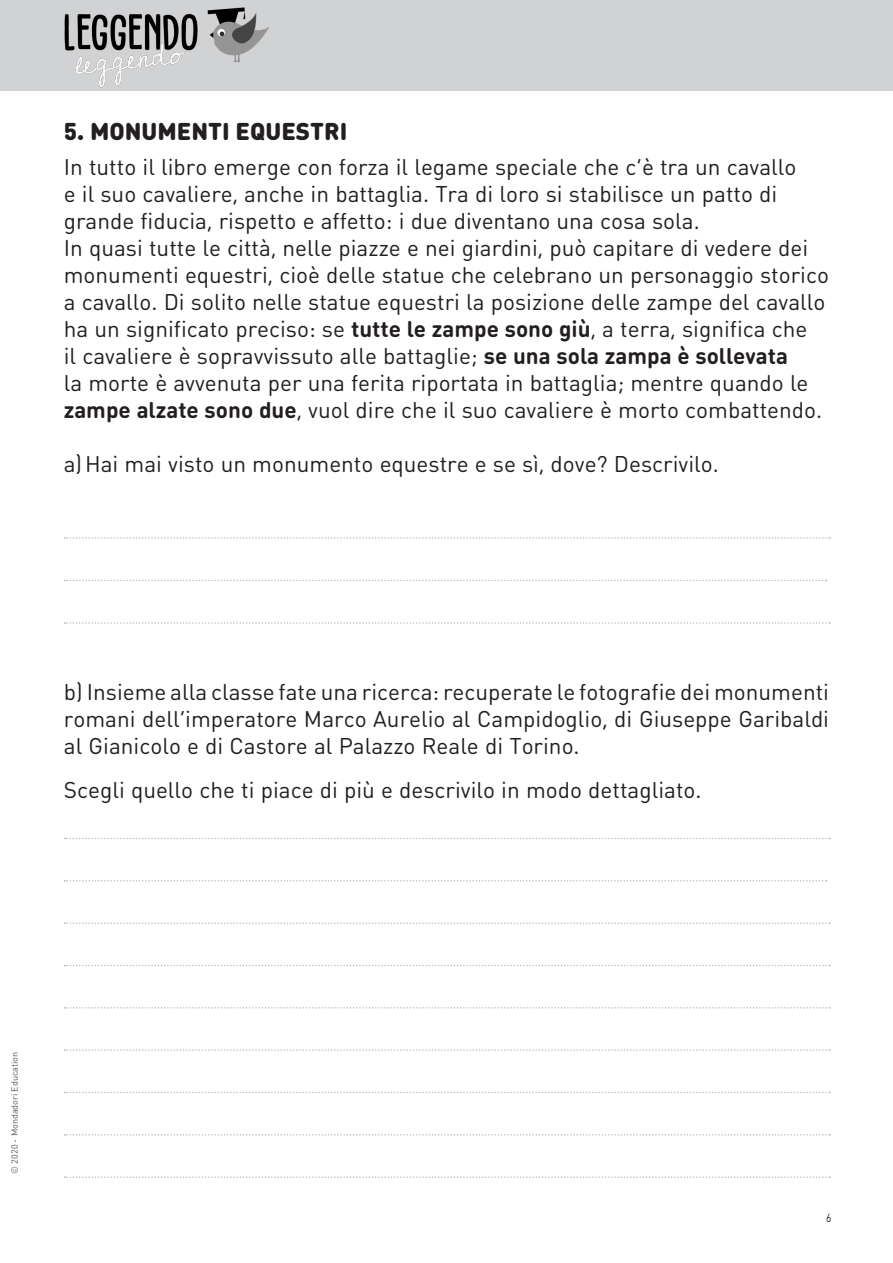
<style>
.page{position:relative;width:893px;height:1263px;background:#fff}
.page>*{position:absolute;margin:0;border:0;box-sizing:border-box;transform-origin:0 0}
.Testo_bastone_piani{font:900 24px "DIN Round Pro";color:#231f20}
.esercizi{font:22.5px/27px "DIN Round Pro";color:#231f20}
.t1{font:12px "DIN Round Pro";color:#231f20;scale:.85 1}
.t2{font:9px "DIN Round Pro";color:#57585a}
.s1{font-weight:700}
</style>
<div class="page">
<div style="left:0;top:0;width:893px;height:91px;background:#d1d2d4"></div>
<img style="left:206px;top:7px;width:64px;height:57px">
<img style="left:64px;top:12px;width:134px;height:76px">
<svg style="left:64px;top:537px;width:766px;height:2px"></svg>
<svg style="left:64px;top:580px;width:763px;height:1px"></svg>
<svg style="left:64px;top:622px;width:766px;height:2px"></svg>
<svg style="left:64px;top:838px;width:766px;height:1px"></svg>
<svg style="left:64px;top:880px;width:763px;height:1px"></svg>
<svg style="left:64px;top:922px;width:766px;height:2px"></svg>
<svg style="left:64px;top:965px;width:766px;height:1px"></svg>
<svg style="left:64px;top:1007px;width:766px;height:1px"></svg>
<svg style="left:64px;top:1049px;width:766px;height:2px"></svg>
<svg style="left:64px;top:1134px;width:766px;height:1px"></svg>
<svg style="left:64px;top:1092px;width:766px;height:1px"></svg>
<svg style="left:64px;top:1176px;width:766px;height:2px"></svg>
<p class="Testo_bastone_piani" style="left:64px;top:113px;width:285px">5. MONUMENTI EQUESTRI</p>
<p class="esercizi" style="left:64px;top:153px;width:734px">In tutto il libro emerge con forza il legame speciale che c’è tra un cavallo e il suo cavaliere, anche in battaglia. Tra di loro si stabilisce un patto di grande fiducia, rispetto e affetto: i due diventano una cosa sola.</p>
<p class="esercizi" style="left:64px;top:234px;width:767px">In quasi tutte le città, nelle piazze e nei giardini, può capitare di vedere dei monumenti equestri, cioè delle statue che celebrano un personaggio storico a cavallo. Di solito nelle statue equestri la posizione delle zampe del cavallo ha un significato preciso: se <span class="s1">tutte le zampe sono giù</span>, a terra, significa che<br>il cavaliere è sopravvissuto alle battaglie; <span class="s1">se una sola zampa è sollevata<br></span>la morte è avvenuta per una ferita riportata in battaglia; mentre quando le <span class="s1">zampe alzate sono due</span>, vuol dire che il suo cavaliere è morto combattendo.</p>
<p class="esercizi" style="left:64px;top:450px;width:657px">a)Hai mai visto un monumento equestre e se sì, dove? Descrivilo.</p>
<p class="esercizi" style="left:64px;top:677px;width:767px;text-align:justify">b) Insieme alla classe fate una ricerca: recuperate le fotografie dei monumenti romani dell’imperatore Marco Aurelio al Campidoglio, di Giuseppe Garibaldi al Gianicolo e di Castore al Palazzo Reale di Torino.</p>
<p class="esercizi" style="left:64px;top:775px;width:639px">Scegli quello che ti piace di più e descrivilo in modo dettagliato.</p>
<p class="t2" style="left:8px;top:1174px;width:123px;rotate:-90deg">© 2020 - Mondadori Education</p>
<p class="t1" style="left:826px;top:1210px;width:8px">6</p>
</div>
